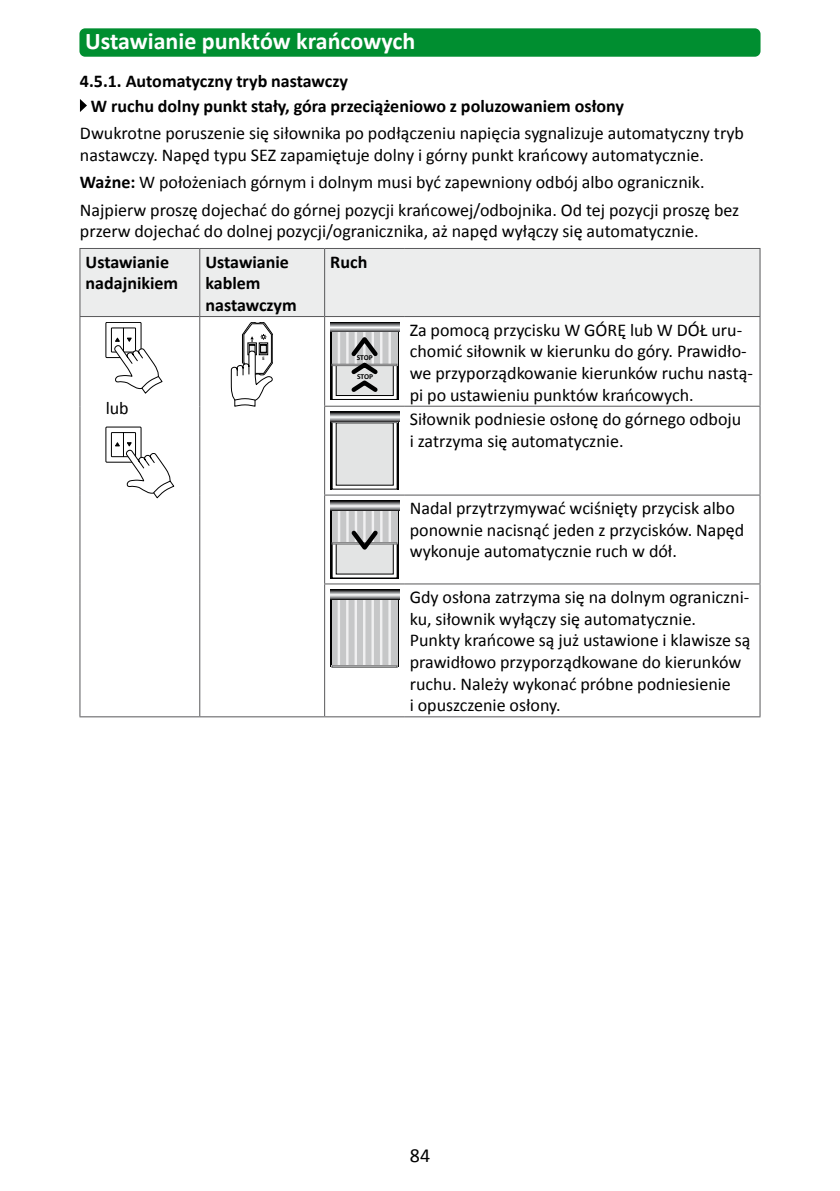
<style>
.page{position:relative;width:840px;height:1191px;background:#fff}
.page>*{position:absolute;margin:0;border:0;box-sizing:border-box;transform-origin:0 0}
.t1{font:700 24px "Calibri";color:#fff}
.t2{font:20px "Calibri";color:#000}
.t3{font:18px/21.6px "Calibri";color:#000}
.t4{font:700 18px/21.6px "Calibri";color:#000}
.t5{font:700 7.6px "Calibri";letter-spacing:-.01em;color:#000}
.t6{font:500 condensed 4.4px "Helvetica Neue";color:#000}
.s1{font-weight:700}
</style>
<div class="page">
<div style="left:79px;top:28px;width:681px;height:29px;background:#008e30;border-radius:6px"></div>
<div style="left:80px;top:249px;width:679px;height:67px;background:#eceded"></div>
<hr style="left:79px;top:316px;width:121px;height:1px;background:#58585a">
<hr style="left:200px;top:316px;width:124px;height:1px;background:#58585a">
<hr style="left:324px;top:316px;width:80px;height:1px;background:#58585a">
<hr style="left:404px;top:316px;width:356px;height:1px;background:#58585a">
<hr style="left:79px;top:248px;width:121px;height:1px;background:#58585a">
<hr style="left:79px;top:249px;width:1px;height:67px;background:#58585a">
<hr style="left:200px;top:248px;width:124px;height:1px;background:#58585a">
<hr style="left:199px;top:249px;width:1px;height:67px;background:#58585a">
<hr style="left:324px;top:248px;width:80px;height:1px;background:#58585a">
<hr style="left:324px;top:249px;width:1px;height:67px;background:#58585a">
<hr style="left:404px;top:248px;width:356px;height:1px;background:#58585a">
<hr style="left:759px;top:249px;width:1px;height:67px;background:#58585a">
<hr style="left:79px;top:317px;width:1px;height:89px;background:#58585a">
<hr style="left:199px;top:317px;width:1px;height:89px;background:#58585a">
<hr style="left:79px;top:406px;width:1px;height:89px;background:#58585a">
<hr style="left:199px;top:406px;width:1px;height:89px;background:#58585a">
<hr style="left:79px;top:495px;width:1px;height:89px;background:#58585a">
<hr style="left:199px;top:495px;width:1px;height:89px;background:#58585a">
<hr style="left:79px;top:584px;width:1px;height:132px;background:#58585a">
<hr style="left:199px;top:584px;width:1px;height:132px;background:#58585a">
<hr style="left:79px;top:716px;width:121px;height:1px;background:#58585a">
<hr style="left:200px;top:716px;width:124px;height:1px;background:#58585a">
<hr style="left:324px;top:317px;width:1px;height:89px;background:#58585a">
<hr style="left:759px;top:317px;width:1px;height:89px;background:#58585a">
<hr style="left:324px;top:406px;width:80px;height:1px;background:#58585a">
<hr style="left:324px;top:407px;width:1px;height:87px;background:#58585a">
<hr style="left:404px;top:406px;width:356px;height:1px;background:#58585a">
<hr style="left:759px;top:407px;width:1px;height:87px;background:#58585a">
<hr style="left:324px;top:494px;width:80px;height:1px;background:#58585a">
<hr style="left:324px;top:495px;width:1px;height:88px;background:#58585a">
<hr style="left:404px;top:494px;width:356px;height:1px;background:#58585a">
<hr style="left:759px;top:495px;width:1px;height:88px;background:#58585a">
<hr style="left:324px;top:583px;width:80px;height:1px;background:#58585a">
<hr style="left:324px;top:584px;width:1px;height:132px;background:#58585a">
<hr style="left:404px;top:583px;width:356px;height:1px;background:#58585a">
<hr style="left:759px;top:584px;width:1px;height:132px;background:#58585a">
<hr style="left:324px;top:716px;width:80px;height:1px;background:#58585a">
<hr style="left:404px;top:716px;width:356px;height:1px;background:#58585a">
<svg style="left:80px;top:99px;width:7px;height:13px"></svg>
<div style="left:106px;top:322px;width:35px;height:36px;border:1px solid #000"></div>
<svg style="left:111px;top:327px;width:51px;height:66px"></svg>
<div style="left:106px;top:427px;width:35px;height:35px;border:1px solid #000"></div>
<svg style="left:111px;top:432px;width:63px;height:66px"></svg>
<svg style="left:231px;top:322px;width:42px;height:84px"></svg>
<svg style="left:330px;top:332px;width:69px;height:68px"></svg>
<svg style="left:334px;top:366px;width:61px;height:31px"></svg>
<div style="left:336px;top:325px;width:57px;height:71px;background:#e3e4e4"></div>
<div style="left:332px;top:331px;width:65px;height:34px;background:#c6c7c8"></div>
<hr style="left:337px;top:331px;width:3px;height:34px;background:#f0f0f1">
<hr style="left:346px;top:331px;width:2px;height:34px;background:#f0f0f1">
<hr style="left:380px;top:331px;width:2px;height:34px;background:#f0f0f1">
<hr style="left:388px;top:331px;width:3px;height:34px;background:#f0f0f1">
<div style="left:332px;top:364px;width:65px;height:2px;border:1px solid #707172"></div>
<svg style="left:330px;top:322px;width:69px;height:10px"></svg>
<svg style="left:347px;top:332px;width:34px;height:64px"></svg>
<svg style="left:330px;top:412px;width:69px;height:77px"></svg>
<svg style="left:334px;top:423px;width:61px;height:64px"></svg>
<div style="left:336px;top:423px;width:57px;height:62px;background:#e3e4e4"></div>
<div style="left:332px;top:421px;width:65px;height:2px;border:1px solid #707172"></div>
<svg style="left:330px;top:412px;width:69px;height:9px"></svg>
<svg style="left:330px;top:510px;width:69px;height:68px"></svg>
<svg style="left:334px;top:544px;width:61px;height:32px"></svg>
<div style="left:336px;top:503px;width:57px;height:71px;background:#e3e4e4"></div>
<div style="left:332px;top:510px;width:65px;height:33px;background:#c6c7c8"></div>
<hr style="left:337px;top:510px;width:3px;height:33px;background:#f0f0f1">
<hr style="left:346px;top:510px;width:2px;height:33px;background:#f0f0f1">
<hr style="left:354px;top:510px;width:3px;height:33px;background:#f0f0f1">
<hr style="left:363px;top:510px;width:2px;height:33px;background:#f0f0f1">
<hr style="left:371px;top:510px;width:3px;height:33px;background:#f0f0f1">
<hr style="left:380px;top:510px;width:2px;height:33px;background:#f0f0f1">
<hr style="left:388px;top:510px;width:3px;height:33px;background:#f0f0f1">
<div style="left:332px;top:542px;width:65px;height:2px;border:1px solid #707172"></div>
<svg style="left:347px;top:526px;width:34px;height:24px"></svg>
<svg style="left:330px;top:501px;width:69px;height:9px"></svg>
<svg style="left:330px;top:599px;width:69px;height:68px"></svg>
<div style="left:332px;top:598px;width:65px;height:68px;background:#c6c7c8"></div>
<hr style="left:337px;top:597px;width:3px;height:69px;background:#f0f0f1">
<hr style="left:346px;top:597px;width:2px;height:69px;background:#f0f0f1">
<hr style="left:354px;top:596px;width:3px;height:70px;background:#f0f0f1">
<hr style="left:363px;top:597px;width:2px;height:69px;background:#f0f0f1">
<hr style="left:371px;top:597px;width:3px;height:69px;background:#f0f0f1">
<hr style="left:380px;top:597px;width:2px;height:69px;background:#f0f0f1">
<hr style="left:388px;top:597px;width:2px;height:69px;background:#f0f0f1">
<div style="left:331px;top:665px;width:66px;height:2px;border:1px solid #707172"></div>
<svg style="left:330px;top:589px;width:69px;height:10px"></svg>
<h1 class="t1" style="left:85px;top:26px;width:331px">Ustawianie punktów krańcowych</h1>
<p class="t4" style="left:91px;top:68px;width:534px;line-height:24.8px;text-indent:-11px">4.5.1. Automatyczny tryb nastawczy<br>W ruchu dolny punkt stały, góra przeciążeniowo z poluzowaniem osłony</p>
<p class="t3" style="left:80px;top:122px;width:665px">Dwukrotne poruszenie się siłownika po podłączeniu napięcia sygnalizuje automatyczny tryb nastawczy. Napęd typu SEZ zapamiętuje dolny i górny punkt krańcowy automatycznie.</p>
<p class="t3" style="left:80px;top:168px;width:660px;line-height:27.2px"><span class="s1">Ważne:</span> W położeniach górnym i dolnym musi być zapewniony odbój albo ogranicznik.<br>Najpierw proszę dojechać do górnej pozycji krańcowej/odbojnika. Od tej pozycji proszę bez</p>
<p class="t3" style="left:80px;top:219px;width:620px">przerw dojechać do dolnej pozycji/ogranicznika, aż napęd wyłączy się automatycznie.</p>
<p class="t4" style="left:86px;top:250px;width:94px">Ustawianie nadajnikiem</p>
<p class="t4" style="left:205px;top:250px;width:93px">Ustawianie kablem nastawczym</p>
<p class="t4" style="left:330px;top:250px;width:38px">Ruch</p>
<p class="t3" style="left:106px;top:396px;width:25px">lub</p>
<p class="t6" style="left:262px;top:355px;width:4px">E</p>
<p class="t5" style="left:356px;top:352px;width:18px">STOP</p>
<p class="t5" style="left:357px;top:371px;width:18px">STOP</p>
<p class="t3" style="left:409px;top:318px;width:344px">Za pomocą przycisku W GÓRĘ lub W DÓŁ uru&shy;chomić siłownik w kierunku do góry. Prawidło&shy;we przyporządkowanie kierunków ruchu nastą&shy;pi po ustawieniu punktów krańcowych.</p>
<p class="t3" style="left:409px;top:408px;width:333px">Siłownik podniesie osłonę do górnego odboju i zatrzyma się automatycznie.</p>
<p class="t3" style="left:409px;top:496px;width:336px">Nadal przytrzymywać wciśnięty przycisk albo ponownie nacisnąć jeden z przycisków. Napęd wykonuje automatycznie ruch w dół.</p>
<p class="t3" style="left:409px;top:585px;width:342px">Gdy osłona zatrzyma się na dolnym ograniczni&shy;ku, siłownik wyłączy się automatycznie.<br>Punkty krańcowe są już ustawione i klawisze są prawidłowo przyporządkowane do kierunków ruchu. Należy wykonać próbne podniesienie<br>i opuszczenie osłony.</p>
<p class="t2" style="left:409px;top:1142px;width:22px">84</p>
</div>
